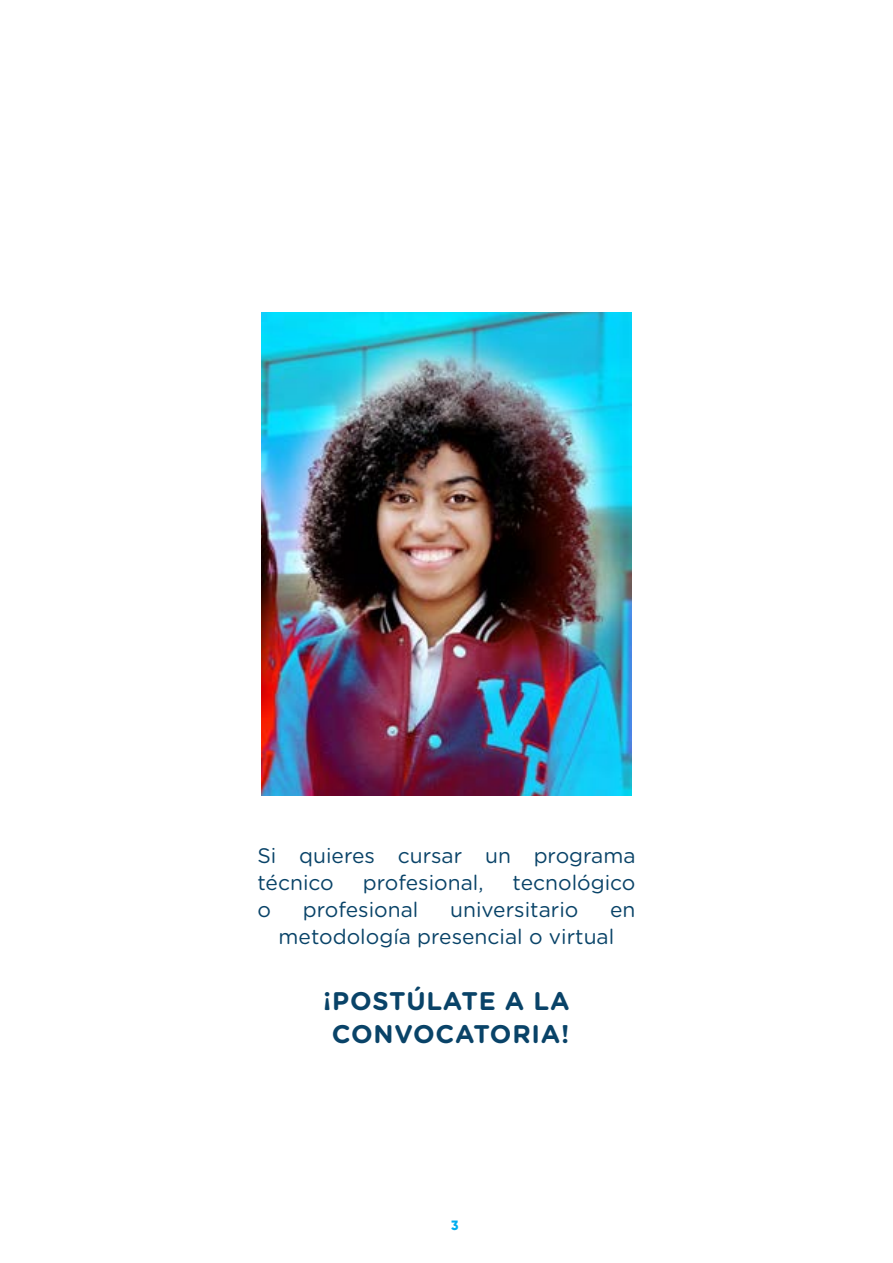
<style>
.page{position:relative;width:893px;height:1263px;background:#fff}
.page>*{position:absolute;margin:0;border:0;box-sizing:border-box;transform-origin:0 0}
.t1{font:700 25.5px/33px "Gotham Rounded";letter-spacing:.03em;color:#094368;text-align:center}
.t2{font:21px/27px "Gotham Rounded";color:#094368}
.t3{font:800 13.5px "Gilroy";color:#00aeef}
</style>
<div class="page">
<img style="left:262px;top:312px;width:369px;height:483px">
<p class="t2" style="left:257px;top:841px;width:379px">Si quieres cursar un programa técnico</p>
<p class="t2" style="left:363px;top:868px;width:122px">profesional,</p>
<p class="t2" style="left:513px;top:868px;width:124px">tecnológico</p>
<p class="t2" style="left:257px;top:895px;width:15px">o</p>
<p class="t2" style="left:303px;top:895px;width:117px">profesional</p>
<p class="t2" style="left:450px;top:895px;width:130px">universitario</p>
<p class="t2" style="left:279px;top:895px;width:358px;text-indent:331px">en metodología presencial o virtual</p>
<p class="t1" style="left:323px;top:983px;width:248px">¡POSTÚLATE A LA<br>CONVOCATORIA!</p>
<p class="t3" style="left:451px;top:1217px;width:9px">3</p>
</div>
